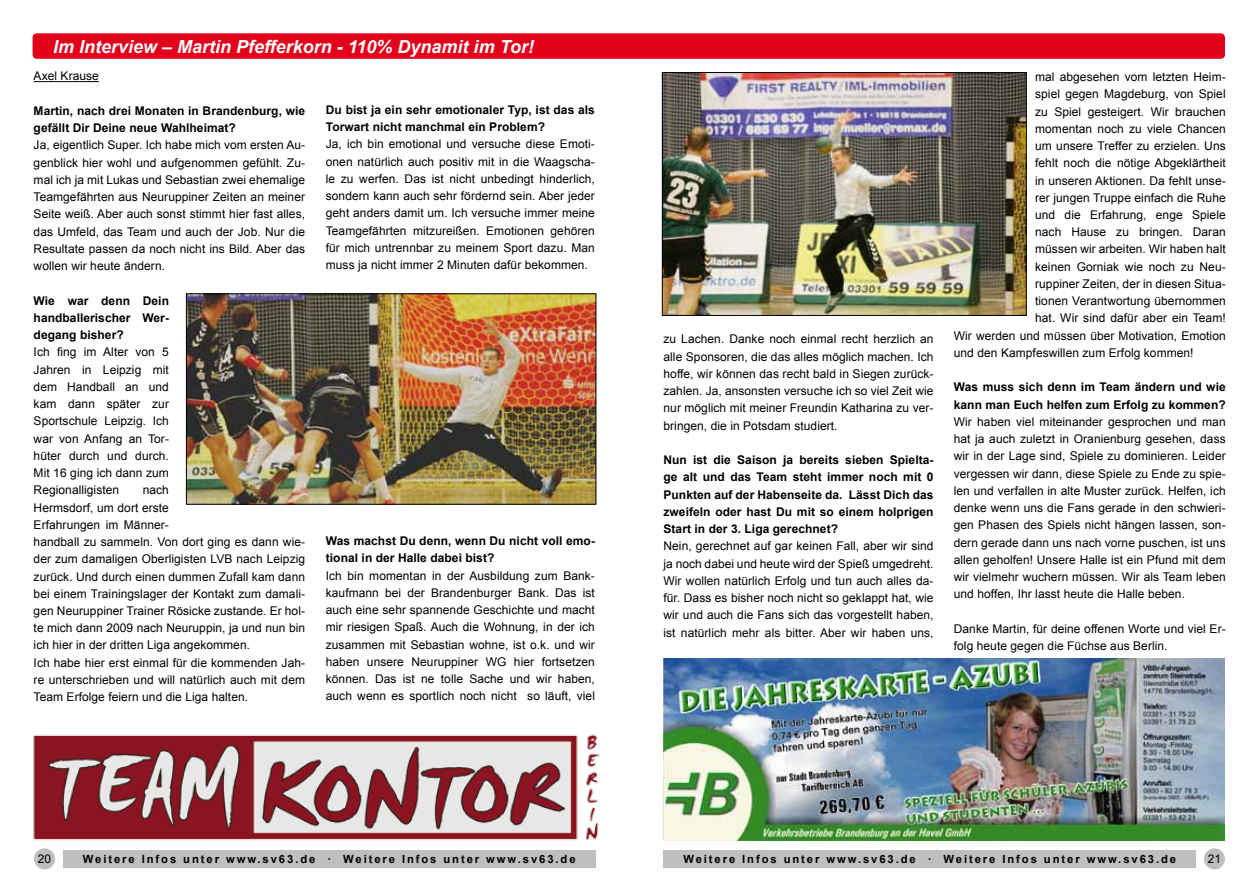
<style>
.page{position:relative;width:1259px;height:893px;background:#fff}
.page>*{position:absolute;margin:0;border:0;box-sizing:border-box;transform-origin:0 0}
.t1{font:italic 700 18px "Arial";color:#fff}
.t2{font:12px/17.2px "Arial";letter-spacing:.005em;color:#000;text-align:justify}
.t3{font:700 12px/17.2px "Arial";letter-spacing:.005em;color:#000}
.t4{font:700 11.25px "Arial";letter-spacing:.17em;color:#000}
</style>
<div class="page">
<div style="left:63px;top:850px;width:532px;height:17px;background:#bdbfc0"></div>
<div style="left:663px;top:850px;width:533px;height:17px;background:#bdbfc0"></div>
<div style="left:34px;top:848px;width:21px;height:21px;background:#bdbfc0;border-radius:50%"></div>
<div style="left:1204px;top:848px;width:21px;height:21px;background:#bdbfc0;border-radius:50%"></div>
<hr style="left:34px;top:81px;width:65px;height:1px;background:#000">
<div style="left:33px;top:33px;width:1192px;height:26px;background:#e2001a;border-radius:4px"></div>
<img style="left:664px;top:74px;width:360px;height:240px">
<div style="left:662px;top:72px;width:364px;height:244px;border:1px solid #000"></div>
<img style="left:33px;top:734px;width:567px;height:107px">
<img style="left:188px;top:295px;width:406px;height:208px">
<div style="left:186px;top:293px;width:410px;height:212px;border:1px solid #000"></div>
<img style="left:663px;top:658px;width:561px;height:183px">
<h1 class="t1" style="left:53px;top:34px;width:482px">Im Interview – Martin Pfefferkorn - 110% Dynamit im Tor!</h1>
<p class="t2" style="left:34px;top:68px;width:67px">Axel Krause</p>
<p class="t3" style="left:34px;top:102px;width:273px">Martin, nach drei Monaten in Brandenburg, wie gefällt Dir Deine neue Wahlheimat?</p>
<p class="t2" style="left:34px;top:137px;width:273px">Ja, eigentlich Super. Ich habe mich vom ersten Au&shy;genblick hier wohl und aufgenommen gefühlt. Zu&shy;mal ich ja mit Lukas und Sebastian zwei ehemalige Teamgefährten aus Neuruppiner Zeiten an meiner Seite weiß. Aber auch sonst stimmt hier fast alles, das Umfeld, das Team und auch der Job. Nur die Resultate passen da noch nicht ins Bild. Aber das wollen wir heute ändern.</p>
<p class="t3" style="left:34px;top:292px;width:137px;text-align:justify">Wie war denn Dein handballerischer Wer&shy;degang bisher?</p>
<p class="t2" style="left:34px;top:344px;width:137px">Ich fing im Alter von 5<br>Jahren in Leipzig mit dem Handball an und kam dann später zur Sportschule Leipzig. Ich war von Anfang an Tor&shy;hüter durch und durch.<br>Mit 16 ging ich dann zum Regionalligisten</p>
<p class="t2" style="left:34px;top:482px;width:273px;text-align:left;text-indent:109px">nach<br>Hermsdorf, um dort erste<br>Erfahrungen im Männer-<br>handball zu sammeln. Von dort ging es dann wie&shy;der zum damaligen Oberligisten LVB nach Leipzig zurück. Und durch einen dummen Zufall kam dann bei einem Trainingslager der Kontakt zum damali&shy;gen Neuruppiner Trainer Rösicke zustande. Er hol&shy;te mich dann 2009 nach Neuruppin, ja und nun bin ich hier in der dritten Liga angekommen.<br>Ich habe hier erst einmal für die kommenden Jah&shy;re unterschrieben und will natürlich auch mit dem Team Erfolge feiern und die Liga halten.</p>
<p class="t3" style="left:326px;top:101px;width:271px">Du bist ja ein sehr emotionaler Typ, ist das als<br>Torwart nicht manchmal ein Problem?</p>
<p class="t2" style="left:326px;top:136px;width:271px">Ja, ich bin emotional und versuche diese Emoti&shy;onen natürlich auch positiv mit in die Waagscha&shy;le zu werfen. Das ist nicht unbedingt hinderlich, sondern kann auch sehr fördernd sein. Aber jeder geht anders damit um. Ich versuche immer meine Teamgefährten mitzureißen. Emotionen gehören für mich untrennbar zu meinem Sport dazu. Man muss ja nicht immer 2 Minuten dafür bekommen.</p>
<p class="t3" style="left:326px;top:533px;width:271px">Was machst Du denn, wenn Du nicht voll emo&shy;tional in der Halle dabei bist?</p>
<p class="t2" style="left:326px;top:567px;width:271px">Ich bin momentan in der Ausbildung zum Bank&shy;kaufmann bei der Brandenburger Bank. Das ist auch eine sehr spannende Geschichte und macht mir riesigen Spaß. Auch die Wohnung, in der ich zusammen mit Sebastian wohne, ist o.k. und wir haben unsere Neuruppiner WG hier fortsetzen können. Das ist ne tolle Sache und wir haben, auch wenn es sportlich noch nicht so läuft, viel</p>
<p class="t2" style="left:663px;top:331px;width:271px">zu Lachen. Danke noch einmal recht herzlich an alle Sponsoren, die das alles möglich machen. Ich hoffe, wir können das recht bald in Siegen zurück&shy;zahlen. Ja, ansonsten versuche ich so viel Zeit wie nur möglich mit meiner Freundin Katharina zu ver&shy;bringen, die in Potsdam studiert.</p>
<p class="t3" style="left:663px;top:452px;width:272px;text-align:justify">Nun ist die Saison ja bereits sieben Spielta&shy;ge alt und das Team steht immer noch mit 0<br>Punkten auf der Habenseite da. Lässt Dich das zweifeln oder hast Du mit so einem holprigen Start in der 3. Liga gerechnet?</p>
<p class="t2" style="left:663px;top:538px;width:271px">Nein, gerechnet auf gar keinen Fall, aber wir sind ja noch dabei und heute wird der Spieß umgedreht.<br>Wir wollen natürlich Erfolg und tun auch alles da&shy;für. Dass es bisher noch nicht so geklappt hat, wie wir und auch die Fans sich das vorgestellt haben, ist natürlich mehr als bitter. Aber wir haben uns,</p>
<p class="t2" style="left:1035px;top:68px;width:192px">mal abgesehen vom letzten Heim-</p>
<p class="t2" style="left:1035px;top:86px;width:192px">spiel gegen Magdeburg, von Spiel</p>
<p class="t2" style="left:1035px;top:103px;width:192px">zu Spiel gesteigert. Wir brauchen</p>
<p class="t2" style="left:1035px;top:120px;width:192px">momentan noch zu viele Chancen</p>
<p class="t2" style="left:1035px;top:137px;width:192px">um unsere Treffer zu erzielen. Uns</p>
<p class="t2" style="left:1035px;top:155px;width:192px">fehlt noch die nötige Abgeklärtheit</p>
<p class="t2" style="left:1035px;top:172px;width:192px">in unseren Aktionen. Da fehlt unse-</p>
<p class="t2" style="left:1035px;top:189px;width:192px">rer jungen Truppe einfach die Ruhe</p>
<p class="t2" style="left:1035px;top:206px;width:192px">und die Erfahrung, enge Spiele</p>
<p class="t2" style="left:1035px;top:224px;width:192px">nach Hause zu bringen. Daran</p>
<p class="t2" style="left:1035px;top:241px;width:192px">müssen wir arbeiten. Wir haben halt</p>
<p class="t2" style="left:1035px;top:258px;width:192px">keinen Gorniak wie noch zu Neu-</p>
<p class="t2" style="left:1035px;top:275px;width:192px">ruppiner Zeiten, der in diesen Situa-</p>
<p class="t2" style="left:1035px;top:292px;width:192px">tionen Verantwortung übernommen</p>
<p class="t2" style="left:1035px;top:310px;width:192px">hat. Wir sind dafür aber ein Team!</p>
<p class="t2" style="left:953px;top:327px;width:273px">Wir werden und müssen über Motivation, Emotion</p>
<p class="t2" style="left:953px;top:344px;width:241px">und den Kampfeswillen zum Erfolg kommen!</p>
<p class="t3" style="left:953px;top:379px;width:273px">Was muss sich denn im Team ändern und wie kann man Euch helfen zum Erfolg zu kommen?</p>
<p class="t2" style="left:953px;top:413px;width:273px">Wir haben viel miteinander gesprochen und man hat ja auch zuletzt in Oranienburg gesehen, dass wir in der Lage sind, Spiele zu dominieren. Leider vergessen wir dann, diese Spiele zu Ende zu spie&shy;len und verfallen in alte Muster zurück. Helfen, ich denke wenn uns die Fans gerade in den schwieri&shy;gen Phasen des Spiels nicht hängen lassen, son&shy;dern gerade dann uns nach vorne puschen, ist uns allen geholfen! Unsere Halle ist ein Pfund mit dem wir vielmehr wuchern müssen. Wir als Team leben und hoffen, Ihr lasst heute die Halle beben.</p>
<p class="t2" style="left:953px;top:620px;width:273px">Danke Martin, für deine offenen Worte und viel Er&shy;folg heute gegen die Füchse aus Berlin.</p>
<p class="t2" style="left:38px;top:850px;width:15px">20</p>
<p class="t4" style="left:83px;top:851px;width:494px">Weitere Infos unter www.sv63.de · Weitere Infos unter www.sv63.de</p>
<p class="t4" style="left:683px;top:851px;width:494px">Weitere Infos unter www.sv63.de · Weitere Infos unter www.sv63.de</p>
<p class="t2" style="left:1207px;top:850px;width:15px">21</p>
</div>
